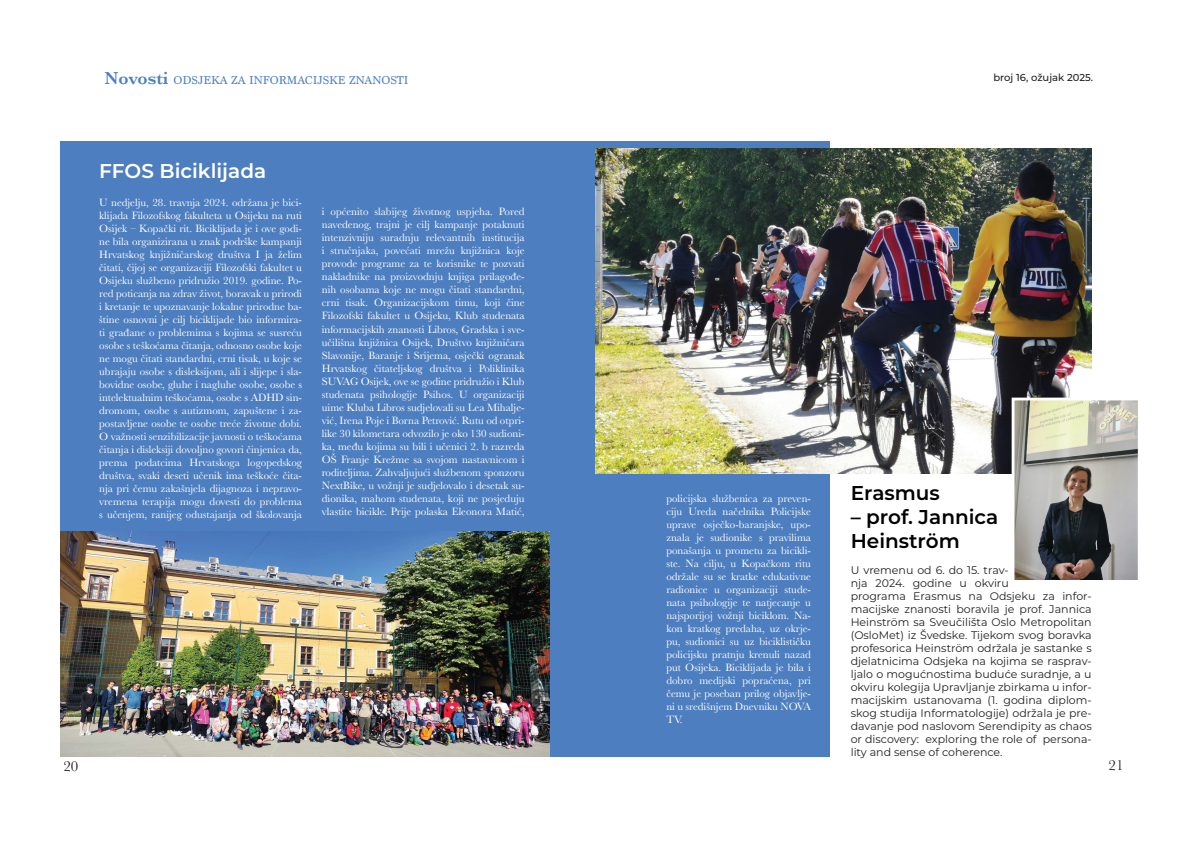
<style>
.page{position:relative;width:1191px;height:842px;background:#fff}
.page>*{position:absolute;margin:0;border:0;box-sizing:border-box;transform-origin:0 0}
.t1{font:600 20px/24px "Montserrat";color:#000}
.t2{font:600 20px "Montserrat";color:#fff}
.t3{font:15px "Baskerville";color:#231f20}
.t4{font:12px "Marion";color:#4c80c2}
.t5{font:11px/13px "Baskerville";color:#fff;text-align:justify}
.t6{font:11px/13px "Montserrat";color:#231f20}
.t7{font:500 10px "Montserrat";color:#231f20}
.s1{font-family:"Baskerville";font-weight:600;font-size:18px}
</style>
<div class="page">
<div style="left:60px;top:142px;width:769px;height:615px;background:#4d7ebf"></div>
<img style="left:60px;top:531px;width:489px;height:225px">
<img style="left:595px;top:149px;width:496px;height:324px">
<img style="left:1015px;top:402px;width:121px;height:177px">
<div style="left:1011px;top:398px;width:129px;height:185px;border:3px solid #fff"></div>
<p class="t4" style="left:105px;top:73px;width:305px"><span class="s1">Novosti</span> ODSJEKA ZA INFORMACIJSKE ZNANOSTI</p>
<p class="t7" style="left:993px;top:71px;width:101px">broj 16, ožujak 2025.</p>
<h1 class="t2" style="left:99px;top:157px;width:168px">FFOS Biciklijada</h1>
<p class="t5" style="left:99px;top:196px;width:204px">U nedjelju, 28. travnja 2024. održana je bici&shy;klijada Filozofskog fakulteta u Osijeku na ruti Osijek – Kopački rit. Biciklijada je i ove godi&shy;ne bila organizirana u znak podrške kampanji Hrvatskog knjižničarskog društva I ja želim čitati, čijoj se organizaciji Filozofski fakultet u Osijeku službeno pridružio 2019. godine. Po&shy;red poticanja na zdrav život, boravak u prirodi i kretanje te upoznavanje lokalne prirodne ba&shy;štine osnovni je cilj biciklijade bio informira&shy;ti građane o problemima s kojima se susreću osobe s teškoćama čitanja, odnosno osobe koje ne mogu čitati standardni, crni tisak, u koje se ubrajaju osobe s disleksijom, ali i slijepe i sla&shy;bovidne osobe, gluhe i nagluhe osobe, osobe s intelektualnim teškoćama, osobe s ADHD sin&shy;dromom, osobe s autizmom, zapuštene i za&shy;postavljene osobe te osobe treće životne dobi.<br>O važnosti senzibilizacije javnosti o teškoćama čitanja i disleksiji dovoljno govori činjenica da, prema podatcima Hrvatskoga logopedskog društva, svaki deseti učenik ima teškoće čita&shy;nja pri čemu zakašnjela dijagnoza i nepravo&shy;vremena terapija mogu dovesti do problema s učenjem, ranijeg odustajanja od školovanja</p>
<p class="t5" style="left:322px;top:206px;width:204px">i općenito slabijeg životnog uspjeha. Pored navedenog, trajni je cilj kampanje potaknuti intenzivniju suradnju relevantnih institucija i stručnjaka, povećati mrežu knjižnica koje provode programe za te korisnike te pozvati nakladnike na proizvodnju knjiga prilagođe&shy;nih osobama koje ne mogu čitati standardni, crni tisak. Organizacijskom timu, koji čine Filozofski fakultet u Osijeku, Klub studenata informacijskih znanosti Libros, Gradska i sve&shy;učilišna knjižnica Osijek, Društvo knjižničara Slavonije, Baranje i Srijema, osječki ogranak Hrvatskog čitateljskog društva i Poliklinika SUVAG Osijek, ove se godine pridružio i Klub studenata psihologije Psihos. U organizaciji uime Kluba Libros sudjelovali su Lea Mihalje&shy;vić, Irena Poje i Borna Petrović. Rutu od otpri&shy;like 30 kilometara odvozilo je oko 130 sudioni&shy;ka, među kojima su bili i učenici 2. b razreda OŠ Franje Krežme sa svojom nastavnicom i roditeljima. Zahvaljujući službenom sponzoru NextBike, u vožnji je sudjelovalo i desetak su&shy;dionika, mahom studenata, koji ne posjeduju vlastite bicikle. Prije polaska Eleonora Matić,</p>
<h2 class="t3" style="left:63px;top:757px;width:16px">20</h2>
<p class="t5" style="left:666px;top:492px;width:146px">policijska službenica za preven&shy;ciju Ureda načelnika Policijske uprave osječko-baranjske, upo&shy;znala je sudionike s pravilima ponašanja u prometu za bicikli&shy;ste. Na cilju, u Kopačkom ritu održale su se kratke edukativne radionice u organizaciji stude&shy;nata psihologije te natjecanje u najsporijoj vožnji biciklom. Na&shy;kon kratkog predaha, uz okrje&shy;pu, sudionici su uz biciklističku policijsku pratnju krenuli nazad put Osijeka. Biciklijada je bila i dobro medijski popraćena, pri čemu je poseban prilog objavlje&shy;ni u središnjem Dnevniku NOVA TV.</p>
<h1 class="t1" style="left:850px;top:480px;width:91px">Erasmus</h1>
<h1 class="t1" style="left:850px;top:504px;width:149px">– prof. Jannica<br>Heinström</h1>
<p class="t6" style="left:850px;top:563px;width:242px">U vremenu od 6. do 15. trav-<br>nja 2024. godine u okviru<br>programa Erasmus na Odsjeku za infor&shy;macijske znanosti boravila je prof. Jannica Heinström sa Sveučilišta Oslo Metropolitan (OsloMet) iz Švedske. Tijekom svog boravka profesorica Heinström održala je sastanke s djelatnicima Odsjeka na kojima se rasprav&shy;ljalo o mogućnostima buduće suradnje, a u okviru kolegija Upravljanje zbirkama u infor&shy;macijskim ustanovama (1. godina diplom&shy;skog studija Informatologije) održala je pre&shy;davanje pod naslovom Serendipity as chaos or discovery: exploring the role of persona&shy;lity and sense of coherence.</p>
<h2 class="t3" style="left:1108px;top:755px;width:16px">21</h2>
</div>
